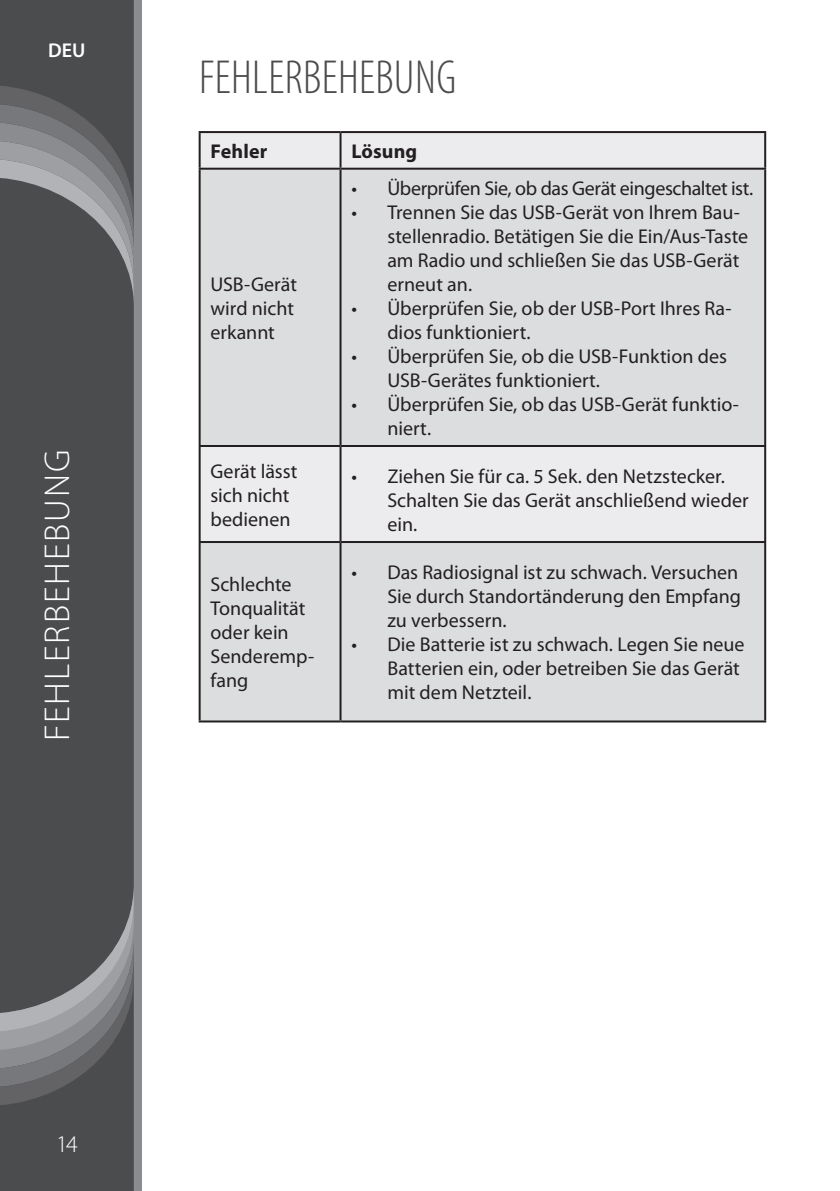
<style>
.page{position:relative;width:840px;height:1191px;background:#fff}
.page>*{position:absolute;margin:0;border:0;box-sizing:border-box;transform-origin:0 0}
.t1{font:300 condensed 48px "Myriad Pro";letter-spacing:.01em;color:#4b4c4d}
.t2{font:300 36px "Myriad Pro";letter-spacing:.05em;color:#fff}
.t3{font:300 24px "Myriad Pro";color:#fff}
.t4{font:20px/24px "Myriad Pro";color:#231f20}
.t5{font:20px "Myriad Pro";letter-spacing:-.02em;color:#231f20}
.t6{font:700 20px "Myriad Pro";letter-spacing:.005em;color:#231f20}
.t7{font:600 20px "Myriad Pro";color:#fff}
</style>
<div class="page">
<div style="left:0;top:0;width:142px;height:1191px;background:#8a8c8f"></div>
<div style="left:0;top:307px;width:134px;height:577px;background:#4b4c4d"></div>
<svg style="left:0;top:0;width:134px;height:307px;background:#5d5e60"></svg>
<svg style="left:0;top:884px;width:134px;height:307px;background:#5d5e60"></svg>
<div style="left:200px;top:133px;width:563px;height:35px;background:#ececee"></div>
<svg style="left:200px;top:170px;width:563px;height:550px;background:#dedfe1"></svg>
<hr style="left:339px;top:133px;width:2px;height:35px;background:#231f20">
<hr style="left:198px;top:168px;width:142px;height:2px;background:#231f20">
<hr style="left:340px;top:168px;width:425px;height:2px;background:#231f20">
<hr style="left:339px;top:170px;width:2px;height:275px;background:#231f20">
<hr style="left:198px;top:445px;width:142px;height:2px;background:#231f20">
<hr style="left:340px;top:445px;width:425px;height:2px;background:#231f20">
<hr style="left:339px;top:447px;width:2px;height:94px;background:#231f20">
<hr style="left:198px;top:541px;width:142px;height:2px;background:#231f20">
<hr style="left:340px;top:541px;width:425px;height:2px;background:#231f20">
<hr style="left:339px;top:543px;width:2px;height:177px;background:#231f20">
<hr style="left:198px;top:131px;width:142px;height:2px;background:#231f20">
<hr style="left:198px;top:133px;width:2px;height:35px;background:#231f20">
<hr style="left:340px;top:131px;width:425px;height:2px;background:#231f20">
<hr style="left:763px;top:133px;width:2px;height:35px;background:#231f20">
<hr style="left:198px;top:170px;width:2px;height:275px;background:#231f20">
<hr style="left:763px;top:170px;width:2px;height:275px;background:#231f20">
<hr style="left:198px;top:447px;width:2px;height:94px;background:#231f20">
<hr style="left:763px;top:447px;width:2px;height:94px;background:#231f20">
<hr style="left:198px;top:543px;width:2px;height:177px;background:#231f20">
<hr style="left:763px;top:543px;width:2px;height:177px;background:#231f20">
<hr style="left:198px;top:720px;width:142px;height:2px;background:#231f20">
<hr style="left:340px;top:720px;width:425px;height:2px;background:#231f20">
<p class="t7" style="left:48px;top:37px;width:39px">DEU</p>
<h2 class="t2" style="left:37px;top:741px;width:293px;rotate:-90deg">FEHLERBEHEBUNG</h2>
<h1 class="t1" style="left:199px;top:51px;width:258px">FEHLERBEHEBUNG</h1>
<p class="t6" style="left:210px;top:138px;width:58px">Fehler</p>
<p class="t6" style="left:351px;top:138px;width:67px">Lösung</p>
<p class="t4" style="left:210px;top:272px;width:88px">USB-Gerät wird nicht erkannt</p>
<p class="t5" style="left:351px;top:176px;width:401px">• Überprüfen Sie, ob das Gerät eingeschaltet ist.</p>
<p class="t4" style="left:387px;top:200px;width:362px;text-indent:-36px">• Trennen Sie das USB-Gerät von Ihrem Bau&shy;stellenradio. Betätigen Sie die Ein/Aus-Taste am Radio und schließen Sie das USB-Gerät erneut an.</p>
<p class="t4" style="left:387px;top:296px;width:345px;text-indent:-36px">• Überprüfen Sie, ob der USB-Port Ihres Ra&shy;dios funktioniert.</p>
<p class="t4" style="left:387px;top:344px;width:341px;text-indent:-36px">• Überprüfen Sie, ob die USB-Funktion des<br>USB-Gerätes funktioniert.</p>
<p class="t4" style="left:387px;top:392px;width:353px;text-indent:-36px">• Überprüfen Sie, ob das USB-Gerät funktio&shy;niert.</p>
<p class="t4" style="left:210px;top:458px;width:88px">Gerät lässt sich nicht bedienen</p>
<p class="t4" style="left:387px;top:464px;width:362px;text-indent:-36px">• Ziehen Sie für ca. 5 Sek. den Netzstecker.<br>Schalten Sie das Gerät anschließend wieder ein.</p>
<p class="t4" style="left:210px;top:572px;width:105px">Schlechte<br>Tonqualität oder kein<br>Senderemp&shy;fang</p>
<p class="t4" style="left:387px;top:560px;width:355px;text-indent:-36px">• Das Radiosignal ist zu schwach. Versuchen<br>Sie durch Standortänderung den Empfang zu verbessern.</p>
<p class="t4" style="left:387px;top:632px;width:358px;text-indent:-36px">• Die Batterie ist zu schwach. Legen Sie neue<br>Batterien ein, oder betreiben Sie das Gerät mit dem Netzteil.</p>
<p class="t3" style="left:56px;top:1131px;width:23px">14</p>
</div>
